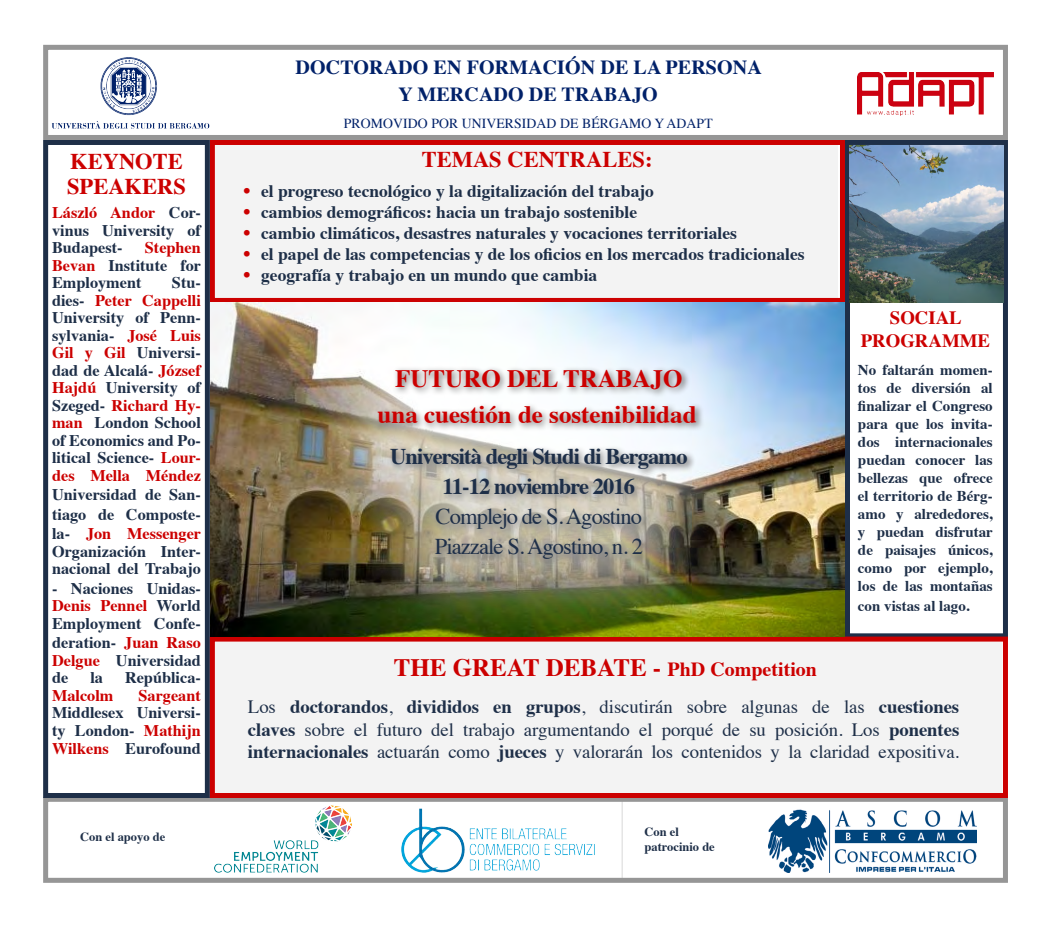
<style>
.page{position:relative;width:1053px;height:936px;background:#fff}
.page>*{position:absolute;margin:0;border:0;box-sizing:border-box;transform-origin:0 0}
.t1{font:700 25px/36px "Times";color:#c00;text-align:center}
.t2{font:700 22.5px/30px "Times";letter-spacing:-.04em;color:#1e2f48;text-align:center}
.t3{font:22.5px/30px "Times";letter-spacing:-.04em;color:#1e2f48}
.t4{font:700 22.5px/24.6px "Times";color:#c00}
.t5{font:700 20px/27.1px "Times";letter-spacing:.005em;color:#012169;text-align:center}
.t6{font:18.75px/22.5px "Times";letter-spacing:-.005em;color:#1e2f48;text-align:justify}
.t7{font:700 18.75px/22.5px "Times";color:#c00;text-align:center}
.t8{font:700 17.5px "Times";color:#1e2f48}
.t9{font:700 16.25px/17.5px "Times";color:#1e2f48;text-align:justify}
.t10{font:700 16.25px "Times";color:#c00}
.t11{font:700 15px/18px "Times";color:#1e2f48;text-align:justify}
.t12{font:13.75px "Times";letter-spacing:.005em;color:#012169}
.t13{font:700 12.5px/15px "Times";color:#1e2f48}
.s1{color:#c00}
.s2{font-size:20px;color:#c00}
.s3{font-size:20px}
.s4{font-weight:700}
</style>
<div class="page">
<hr style="left:621px;top:796px;width:1px;height:86px;background:#000">
<div style="left:209px;top:639px;width:792px;height:159px;background:#f3f3f3"></div>
<div style="left:208px;top:143px;width:629px;height:160px;background:#f3f3f3"></div>
<div style="left:210px;top:140px;width:634px;height:163px;border:5px solid #c00"></div>
<div style="left:844px;top:140px;width:163px;height:498px;border:5px solid #1e2f48"></div>
<img style="left:849px;top:145px;width:154px;height:158px">
<div style="left:43px;top:796px;width:964px;height:86px;border:5px solid #969696"></div>
<div style="left:43px;top:140px;width:167px;height:658px;border:5px solid #1e2f48"></div>
<div style="left:210px;top:636px;width:797px;height:162px;border:5px solid #c00"></div>
<div style="left:43px;top:45px;width:964px;height:95px;border:5px solid #969696"></div>
<img style="left:47px;top:54px;width:163px;height:79px">
<img style="left:214px;top:805px;width:137px;height:68px">
<img style="left:768px;top:809px;width:208px;height:63px">
<img style="left:401px;top:808px;width:194px;height:65px">
<img style="left:210px;top:303px;width:634px;height:333px">
<div style="left:303px;top:292px;width:468px;height:342px;background:#fff;opacity:.6"></div>
<img style="left:857px;top:73px;width:136px;height:42px">
<h2 class="t4" style="left:67px;top:147px;width:120px">KEYNOTE<br>SPEAKERS</h2>
<p class="t9" style="left:52px;top:202px;width:150px"><span class="s1">László Andor</span> Cor&shy;vinus University of Budapest-</p>
<p class="t9" style="left:52px;top:237px;width:150px;text-indent:93px"><span class="s1">Stephen Bevan</span> Institute for Employment</p>
<p class="t9" style="left:52px;top:272px;width:150px;text-indent:120px">Stu&shy;dies- <span class="s1">Peter Cappelli </span>University of Penn&shy;sylvania- <span class="s1">José Luis Gil y Gil</span> Universi&shy;dad de Alcalá- <span class="s1">József Hajdú</span> University of Szeged- <span class="s1">Richard Hy&shy;man</span> London School of Economics and Po&shy;litical Science- <span class="s1">Lour&shy;des Mella Méndez</span></p>
<p class="t9" style="left:52px;top:483px;width:150px;line-height:19.5px">Universidad de San&shy;tiago de Composte&shy;la- <span class="s1">Jon Messenger</span></p>
<p class="t9" style="left:52px;top:541px;width:150px">Organización Inter&shy;nacional del Trabajo</p>
<p class="t9" style="left:52px;top:578px;width:150px">- Naciones Unidas-<span class="s1">Denis Pennel</span> World Employment Confe-</p>
<p class="t9" style="left:52px;top:632px;width:150px">deration- <span class="s1">Juan Raso Delgue</span> Universidad de</p>
<p class="t9" style="left:90px;top:667px;width:14px">la</p>
<p class="t9" style="left:125px;top:667px;width:77px">República-</p>
<p class="t10" style="left:52px;top:680px;width:63px">Malcolm</p>
<p class="t10" style="left:138px;top:680px;width:64px">Sargeant</p>
<p class="t9" style="left:52px;top:702px;width:150px">Middlesex Universi&shy;ty London- <span class="s1">Mathijn Wilkens</span> Eurofound</p>
<p class="t13" style="left:80px;top:828px;width:87px">Con el apoyo de</p>
<p class="t5" style="left:295px;top:52px;width:467px">DOCTORADO EN FORMACIÓN DE LA PERSONA<br>Y MERCADO DE TRABAJO</p>
<p class="t12" style="left:344px;top:111px;width:370px">PROMOVIDO POR UNIVERSIDAD DE BÉRGAMO Y ADAPT</p>
<h2 class="t4" style="left:421px;top:145px;width:232px">TEMAS CENTRALES:</h2>
<p class="t8" style="left:243px;top:175px;width:412px"><span class="s2">•</span> el progreso tecnológico y la digitalización del trabajo</p>
<p class="t8" style="left:243px;top:196px;width:395px"><span class="s2">•</span> cambios demográficos: hacia un trabajo sostenible</p>
<p class="t8" style="left:243px;top:217px;width:495px"><span class="s2">•</span> cambio climáticos, desastres naturales y vocaciones territoriales</p>
<p class="t8" style="left:243px;top:238px;width:562px"><span class="s2">•</span> el papel de las competencias y de los oficios en los mercados tradicionales</p>
<p class="t8" style="left:243px;top:259px;width:355px"><span class="s2">•</span> geografía y trabajo en un mundo que cambia</p>
<h1 class="t1" style="left:377px;top:358px;width:320px">FUTURO DEL TRABAJO una cuestión de sostenibilidad</h1>
<h2 class="t2" style="left:390px;top:438px;width:299px">Università degli Studi di Bergamo<br>11-12 noviembre 2016</h2>
<h2 class="t3" style="left:435px;top:499px;width:210px">Complejo de S. Agostino<br>Piazzale S. Agostino, n. 2</h2>
<p class="t7" style="left:860px;top:304px;width:131px">SOCIAL<br>PROGRAMME</p>
<p class="t11" style="left:857px;top:359px;width:136px">No faltarán momen&shy;tos de diversión al finalizar el Congreso para que los invita&shy;dos internacionales puedan conocer las bellezas que ofrece el territorio de Bérg&shy;amo y alrededores, y puedan disfrutar de paisajes únicos, como por ejemplo, los de las montañas</p>
<p class="t11" style="left:857px;top:595px;width:113px">con vistas al lago.</p>
<h1 class="t1" style="left:393px;top:646px;width:425px">THE GREAT DEBATE - <span class="s3">PhD Competition</span></h1>
<p class="t6" style="left:248px;top:694px;width:712px">Los <span class="s4">doctorandos</span>, <span class="s4">divididos en grupos</span>, discutirán sobre algunas de las <span class="s4">cuestiones claves</span> sobre el futuro del trabajo argumentando el porqué de su posición. Los <span class="s4">ponentes internacionales</span> actuarán como <span class="s4">jueces</span> y valorarán los contenidos y la claridad expositiva.</p>
<p class="t13" style="left:644px;top:823px;width:72px">Con el patrocinio de</p>
</div>
